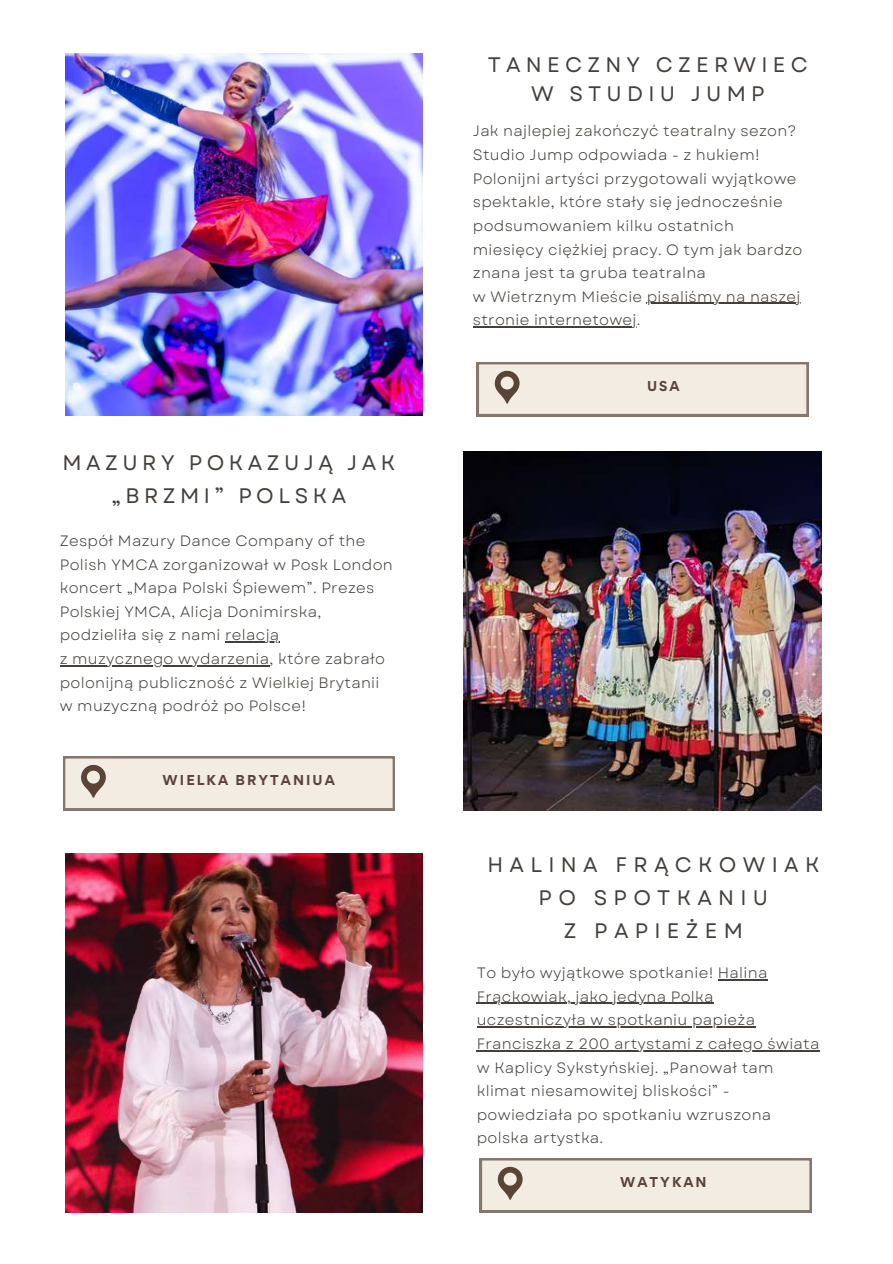
<style>
.page{position:relative;width:893px;height:1264px;background:#fff}
.page>*{position:absolute;margin:0;border:0;box-sizing:border-box;transform-origin:0 0}
.t1{font:21px/32.5px "Garet";letter-spacing:.3em;color:#443f3a;text-align:center}
.t2{font:21px/32.5px "Garet";letter-spacing:.215em;color:#443f3a;text-align:center}
.t3{font:21px/29.2px "Garet";letter-spacing:.25em;color:#443f3a;text-align:center}
.t4{font:15px/23.5px "Garet";letter-spacing:.02em;color:#443f3a}
.t5{font:700 12.75px "Gordita";letter-spacing:.16em;color:#5a4337}
</style>
<div class="page">
<img style="left:66px;top:54px;width:356px;height:362px">
<img style="left:463px;top:452px;width:358px;height:358px">
<svg style="left:477px;top:362px;width:331px;height:54px"></svg>
<svg style="left:63px;top:756px;width:332px;height:54px"></svg>
<img style="left:66px;top:854px;width:356px;height:358px">
<svg style="left:480px;top:1158px;width:331px;height:54px"></svg>
<hr style="left:646px;top:303px;width:154px;height:1px;background:#443f3a">
<hr style="left:473px;top:326px;width:163px;height:1px;background:#443f3a">
<hr style="left:225px;top:641px;width:54px;height:1px;background:#443f3a">
<hr style="left:60px;top:665px;width:209px;height:1px;background:#443f3a">
<hr style="left:718px;top:979px;width:49px;height:1px;background:#443f3a">
<hr style="left:477px;top:1002px;width:236px;height:1px;background:#443f3a">
<hr style="left:477px;top:1026px;width:278px;height:1px;background:#443f3a">
<hr style="left:477px;top:1050px;width:342px;height:1px;background:#443f3a">
<h1 class="t2" style="left:62px;top:447px;width:334px">MAZURY POKAZUJĄ JAK „BRZMI” POLSKA</h1>
<p class="t4" style="left:60px;top:529px;width:334px">Zespół Mazury Dance Company of the Polish YMCA zorganizował w Posk London koncert „Mapa Polski Śpiewem”. Prezes Polskiej YMCA, Alicja Donimirska, podzieliła się z nami relacją<br>z muzycznego wydarzenia, które zabrało polonijną publiczność z Wielkiej Brytanii w muzyczną podróż po Polsce!</p>
<p class="t5" style="left:163px;top:771px;width:174px">WIELKA BRYTANIUA</p>
<h1 class="t3" style="left:487px;top:50px;width:321px">TANECZNY CZERWIEC<br>W STUDIU JUMP</h1>
<p class="t4" style="left:473px;top:119px;width:331px">Jak najlepiej zakończyć teatralny sezon?<br>Studio Jump odpowiada - z hukiem!<br>Polonijni artyści przygotowali wyjątkowe spektakle, które stały się jednocześnie podsumowaniem kilku ostatnich miesięcy ciężkiej pracy. O tym jak bardzo znana jest ta gruba teatralna<br>w Wietrznym Mieście pisaliśmy na naszej stronie internetowej.</p>
<p class="t5" style="left:647px;top:377px;width:34px">USA</p>
<h1 class="t1" style="left:487px;top:848px;width:333px">HALINA FRĄCKOWIAK<br>PO SPOTKANIU<br>Z PAPIEŻEM</h1>
<p class="t4" style="left:477px;top:961px;width:344px">To było wyjątkowe spotkanie! Halina Frąckowiak, jako jedyna Polka uczestniczyła w spotkaniu papieża Franciszka z 200 artystami z całego świata w Kaplicy Sykstyńskiej. „Panował tam klimat niesamowitej bliskości” - powiedziała po spotkaniu wzruszona polska artystka.</p>
<p class="t5" style="left:620px;top:1173px;width:88px">WATYKAN</p>
</div>
